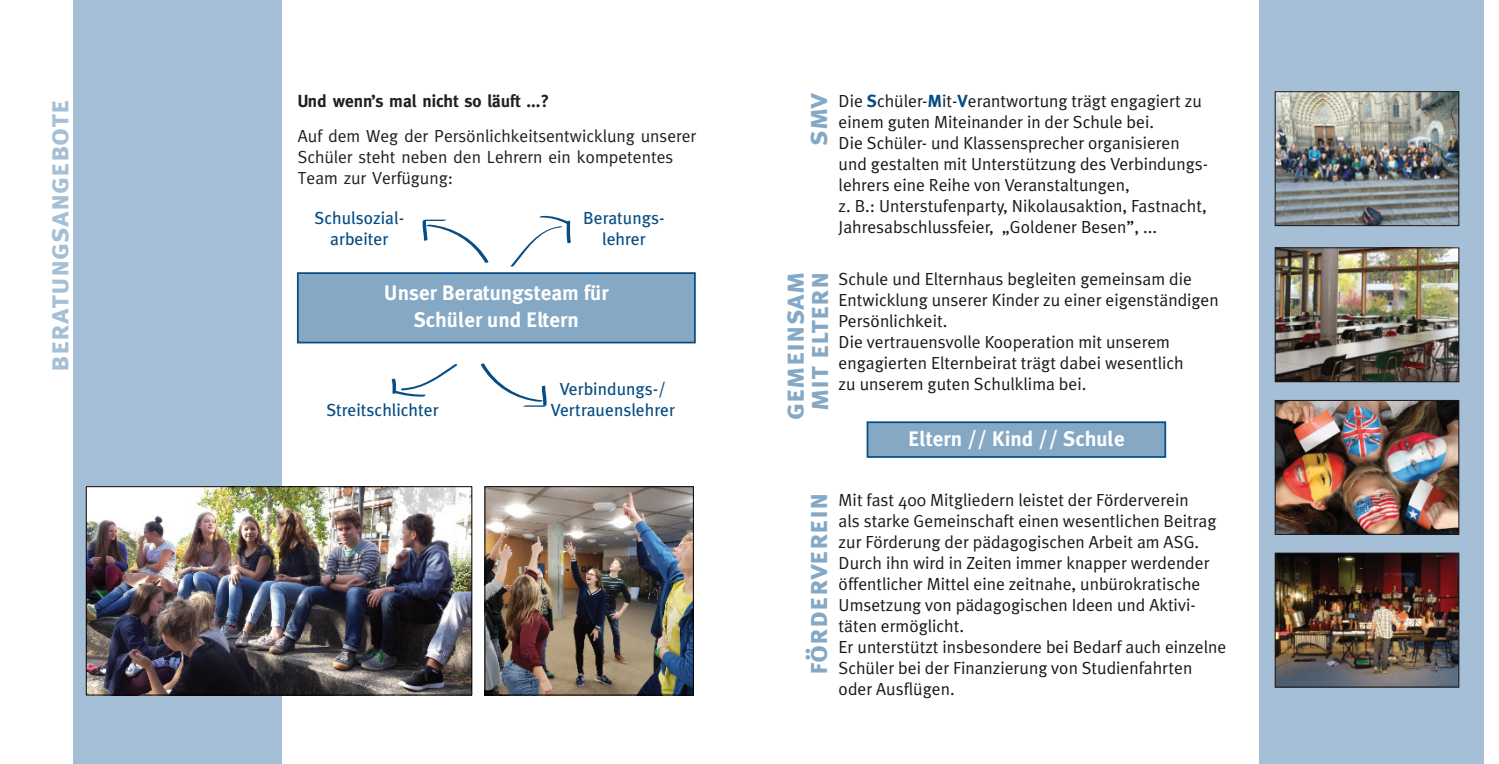
<style>
.page{position:relative;width:1499px;height:764px;background:#fff}
.page>*{position:absolute;margin:0;border:0;box-sizing:border-box;transform-origin:0 0}
.t1{font:29.75px/24.5px "Meta Plus Bold Caps";color:#85a8c5;text-align:center}
.t2{font:29.75px "Meta Plus Bold Caps";color:#a4bfd6}
.t3{font:700 21px/26.2px "Meta Plus";color:#fff;text-align:center}
.t4{font:17.5px/21px "Meta Plus Normal";color:#1b171a}
.t5{font:17.5px/21px "Meta";color:#231f20}
.t6{font:17.5px/21px "Meta Plus";color:#074d84;text-align:center}
.t7{font:700 17.5px "Meta";color:#231f20}
.s1{font-family:"Meta Plus";font-weight:700;color:#074d84}
</style>
<div class="page">
<div style="left:73px;top:0;width:208px;height:764px;background:#a4bed5"></div>
<div style="left:1258px;top:0;width:225px;height:764px;background:#a4bfd6"></div>
<img style="left:1276px;top:555px;width:180px;height:130px">
<div style="left:1274px;top:553px;width:184px;height:134px;border:1px solid #1b171a"></div>
<div style="left:866px;top:421px;width:299px;height:37px;background:#85a8c5;border:2px solid #074d84"></div>
<div style="left:297px;top:272px;width:398px;height:71px;background:#85a8c5;border:2px solid #074d84"></div>
<img style="left:1276px;top:250px;width:180px;height:130px">
<div style="left:1274px;top:248px;width:184px;height:134px;border:1px solid #1b171a"></div>
<img style="left:1276px;top:93px;width:180px;height:131px">
<div style="left:1274px;top:91px;width:184px;height:135px;border:1px solid #1b171a"></div>
<img style="left:1276px;top:402px;width:180px;height:131px">
<div style="left:1274px;top:400px;width:184px;height:135px;border:1px solid #1b171a"></div>
<svg style="left:422px;top:220px;width:67px;height:43px"></svg>
<svg style="left:510px;top:215px;width:61px;height:52px"></svg>
<svg style="left:391px;top:364px;width:67px;height:33px"></svg>
<svg style="left:480px;top:363px;width:67px;height:44px"></svg>
<img style="left:486px;top:488px;width:205px;height:205px">
<div style="left:484px;top:486px;width:209px;height:209px;border:1px solid #000"></div>
<img style="left:88px;top:488px;width:382px;height:205px">
<div style="left:86px;top:486px;width:386px;height:209px;border:1px solid #000"></div>
<h1 class="t2" style="left:45px;top:372px;width:274px;rotate:-90deg">beratungsangebote</h1>
<p class="t7" style="left:298px;top:93px;width:253px">Und wenn’s mal nicht so läuft ...?</p>
<p class="t5" style="left:298px;top:126px;width:400px">Auf dem Weg der Persönlichkeitsentwicklung unserer<br>Schüler steht neben den Lehrern ein kompetentes<br>Team zur Verfügung:</p>
<p class="t6" style="left:314px;top:209px;width:91px">Schulsozial&shy;arbeiter</p>
<p class="t6" style="left:583px;top:209px;width:83px">Beratungs&shy;lehrer</p>
<p class="t3" style="left:384px;top:281px;width:226px">Unser Beratungsteam für<br>Schüler und Eltern</p>
<p class="t6" style="left:326px;top:400px;width:114px">Streitschlichter</p>
<p class="t6" style="left:551px;top:379px;width:125px">Verbindungs-/<br>Vertrauenslehrer</p>
<h1 class="t1" style="left:806px;top:146px;width:55px;rotate:-90deg">smv</h1>
<h1 class="t1" style="left:782px;top:420px;width:150px;rotate:-90deg">gemeinsam mit eltern</h1>
<p class="t4" style="left:838px;top:91px;width:371px">Die <span class="s1">S</span>chüler-<span class="s1">M</span>it-<span class="s1">V</span>erantwortung trägt engagiert zu einem guten Miteinander in der Schule bei.<br>Die Schüler- und Klassensprecher organisieren und gestalten mit Unterstützung des Verbindungs&shy;lehrers eine Reihe von Veranstaltungen,<br>z. B.: Unterstufenparty, Nikolausaktion, Fastnacht, Jahresabschlussfeier, „Goldener Besen”, ...</p>
<p class="t4" style="left:838px;top:270px;width:381px">Schule und Elternhaus begleiten gemeinsam die Entwicklung unserer Kinder zu einer eigenständigen Persönlichkeit.<br>Die vertrauensvolle Kooperation mit unserem engagierten Elternbeirat trägt dabei wesentlich<br>zu unserem guten Schulklima bei.</p>
<p class="t3" style="left:908px;top:427px;width:218px">Eltern // Kind // Schule</p>
<h1 class="t1" style="left:806px;top:675px;width:184px;rotate:-90deg">förderverein</h1>
<p class="t4" style="left:838px;top:490px;width:389px">Mit fast 400 Mitgliedern leistet der Förderverein<br>als starke Gemeinschaft einen wesentlichen Beitrag zur Förderung der pädagogischen Arbeit am ASG.<br>Durch ihn wird in Zeiten immer knapper werdender öffentlicher Mittel eine zeitnahe, unbürokratische Umsetzung von pädagogischen Ideen und Aktivi&shy;täten ermöglicht.<br>Er unterstützt insbesondere bei Bedarf auch einzelne Schüler bei der Finanzierung von Studienfahrten oder Ausflügen.</p>
</div>
